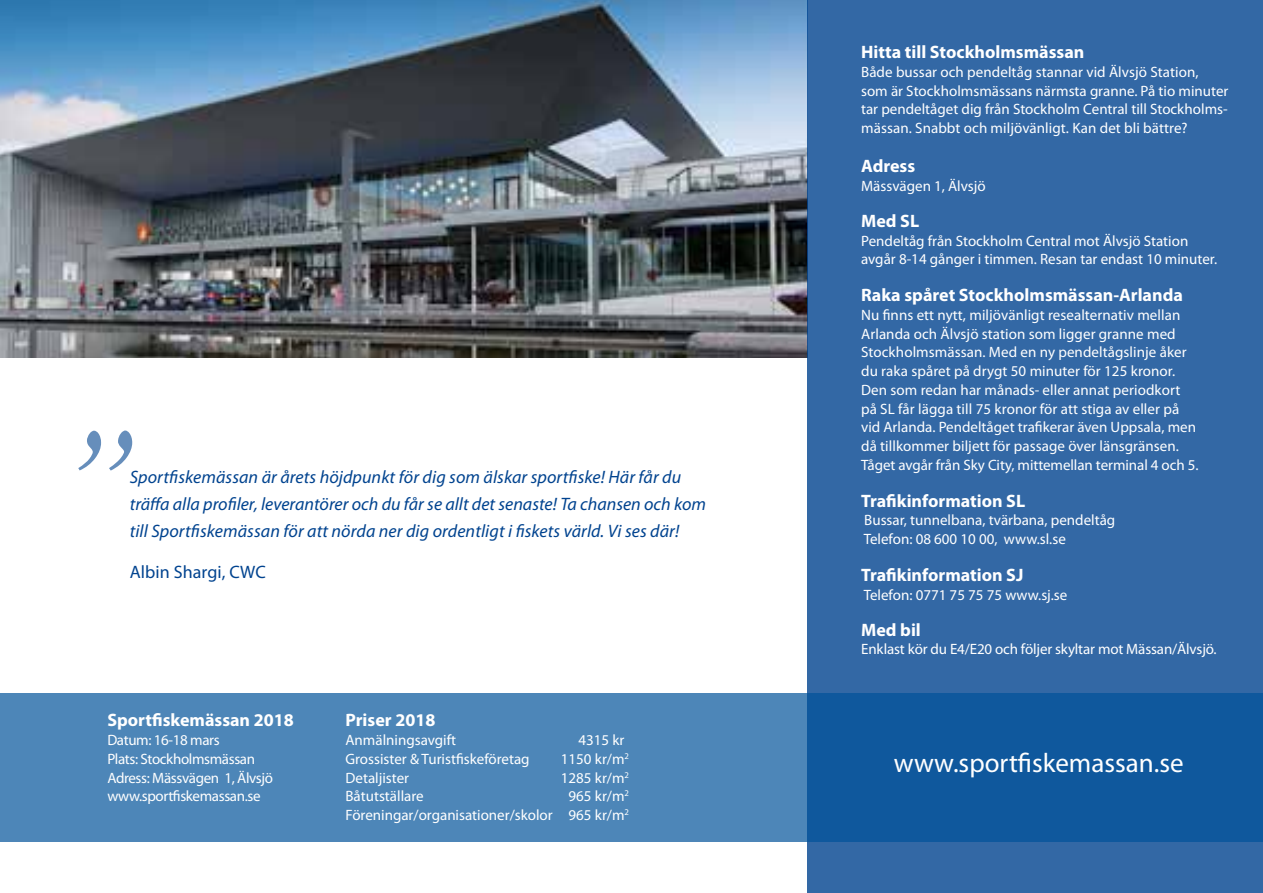
<style>
.page{position:relative;width:1263px;height:893px;background:#fff}
.page>*{position:absolute;margin:0;border:0;box-sizing:border-box;transform-origin:0 0}
.t1{font:27px "Myriad Pro";color:#fff}
.t2{font:italic 18px/27px "Myriad Pro";letter-spacing:.005em;color:#00438f}
.t3{font:700 18px "Myriad Pro";color:#fff}
.t4{font:18px "Myriad Pro";letter-spacing:.005em;color:#00438f}
.t5{font:15px/18.8px "Myriad Pro";color:#fff}
.t6{font:15px/18.8px "Myriad Pro";letter-spacing:-.025em;color:#fff}
</style>
<div class="page">
<img style="left:0;top:0;width:808px;height:357px">
<div style="left:808px;top:0;width:455px;height:893px;background:#3368a5"></div>
<svg style="left:0;top:693px;width:1263px;height:149px;background:#3675ae"></svg>
<svg style="left:78px;top:431px;width:54px;height:40px"></svg>
<p class="t2" style="left:130px;top:464px;width:578px">Sportfiskemässan är årets höjdpunkt för dig som älskar sportfiske! Här får du träffa alla profiler, leverantörer och du får se allt det senaste! Ta chansen och kom till Sportfiskemässan för att nörda ner dig ordentligt i fiskets värld. Vi ses där!</p>
<p class="t4" style="left:130px;top:561px;width:138px">Albin Shargi, CWC</p>
<p class="t3" style="left:107px;top:709px;width:188px">Sportfiskemässan 2018</p>
<p class="t6" style="left:107px;top:731px;width:167px">Datum: 16-18 mars<br>Plats: Stockholmsmässan<br>Adress: Mässvägen 1, Älvsjö www.sportfiskemassan.se</p>
<p class="t3" style="left:345px;top:709px;width:91px">Priser 2018</p>
<p class="t5" style="left:345px;top:731px;width:112px">Anmälningsavgift</p>
<p class="t5" style="left:578px;top:731px;width:48px">4315 kr</p>
<p class="t5" style="left:345px;top:749px;width:186px">Grossister &amp; Turistfiskeföretag</p>
<p class="t5" style="left:561px;top:749px;width:70px">1150 kr/m<sup>2</sup></p>
<p class="t5" style="left:345px;top:768px;width:65px">Detaljister</p>
<p class="t5" style="left:561px;top:768px;width:70px">1285 kr/m<sup>2</sup></p>
<p class="t5" style="left:345px;top:787px;width:80px">Båtutställare</p>
<p class="t5" style="left:345px;top:787px;width:285px;text-align:right">965 kr/m<sup>2<br></sup>Föreningar/organisationer/skolor 965 kr/m<sup>2</sup></p>
<p class="t3" style="left:861px;top:40px;width:225px">Hitta till Stockholmsmässan</p>
<p class="t5" style="left:861px;top:62px;width:369px">Både bussar och pendeltåg stannar vid Älvsjö Station, som är Stockholmsmässans närmsta granne. På tio minuter tar pendeltåget dig från Stockholm Central till Stockholms&shy;mässan. Snabbt och miljövänligt. Kan det bli bättre?</p>
<p class="t3" style="left:861px;top:154px;width:56px">Adress</p>
<p class="t5" style="left:861px;top:176px;width:126px">Mässvägen 1, Älvsjö</p>
<p class="t3" style="left:861px;top:209px;width:60px">Med SL</p>
<p class="t5" style="left:861px;top:231px;width:357px">Pendeltåg från Stockholm Central mot Älvsjö Station avgår 8-14 gånger i timmen. Resan tar endast 10 minuter.</p>
<p class="t3" style="left:861px;top:283px;width:323px">Raka spåret Stockholmsmässan-Arlanda</p>
<p class="t5" style="left:861px;top:305px;width:339px">Nu finns ett nytt, miljövänligt resealternativ mellan Arlanda och Älvsjö station som ligger granne med Stockholmsmässan. Med en ny pendeltågslinje åker du raka spåret på drygt 50 minuter för 125 kronor.<br>Den som redan har månads- eller annat periodkort på SL får lägga till 75 kronor för att stiga av eller på vid Arlanda. Pendeltåget trafikerar även Uppsala, men då tillkommer biljett för passage över länsgränsen.<br>Tåget avgår från Sky City, mittemellan terminal 4 och 5.</p>
<p class="t3" style="left:861px;top:489px;width:166px">Trafikinformation SL</p>
<p class="t5" style="left:864px;top:511px;width:253px">Bussar, tunnelbana, tvärbana, pendeltåg<br>Telefon: 08 600 10 00, www.sl.se</p>
<p class="t3" style="left:861px;top:563px;width:164px">Trafikinformation SJ</p>
<p class="t5" style="left:864px;top:585px;width:205px">Telefon: 0771 75 75 75 www.sj.se</p>
<p class="t3" style="left:861px;top:618px;width:61px">Med bil</p>
<p class="t5" style="left:861px;top:640px;width:357px">Enklast kör du E4/E20 och följer skyltar mot Mässan/Älvsjö.</p>
<h1 class="t1" style="left:894px;top:747px;width:291px">www.sportfiskemassan.se</h1>
</div>
